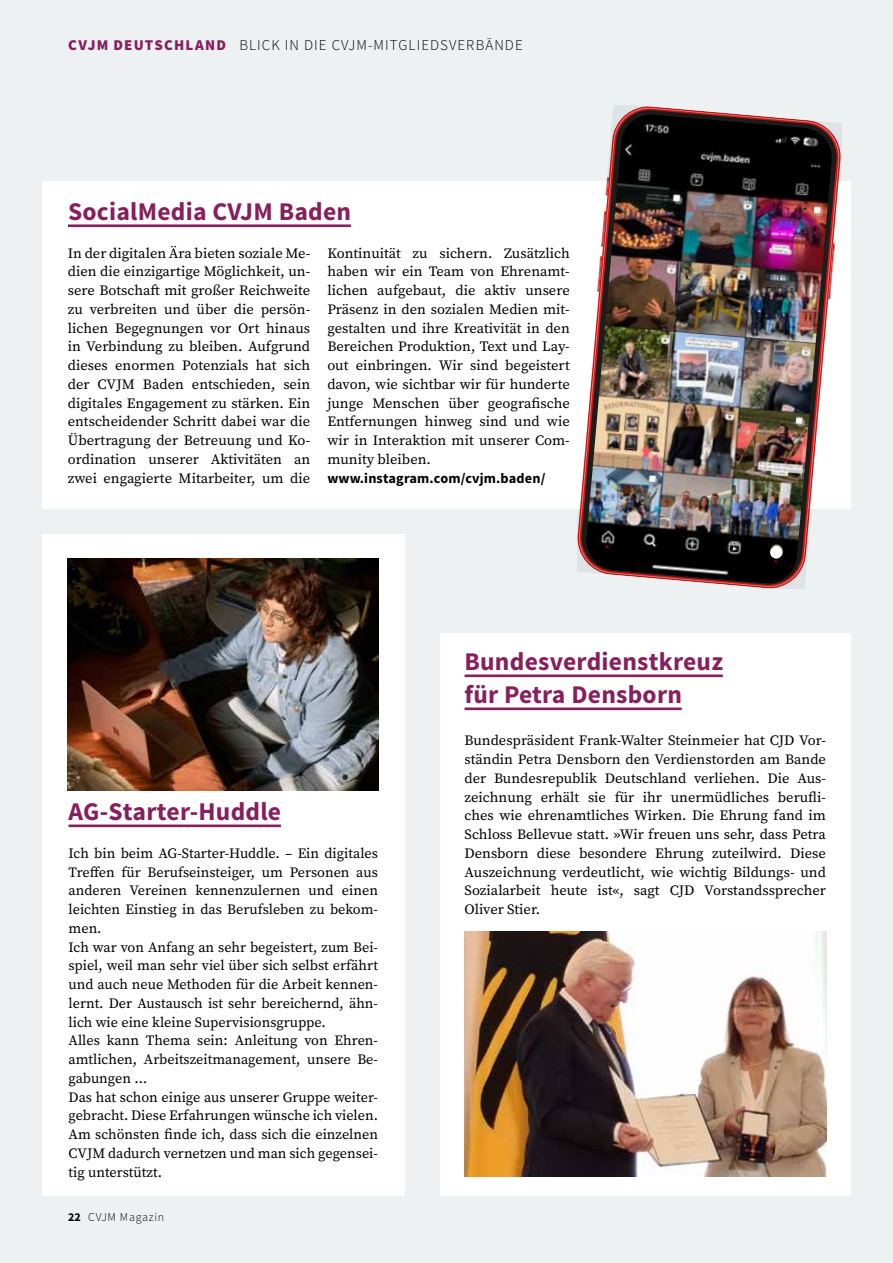
<style>
.page{position:relative;width:893px;height:1263px;background:#eef1f2}
.page>*{position:absolute;margin:0;border:0;box-sizing:border-box;transform-origin:0 0}
.t1{font:700 25.5px/33px "Source Sans Pro";letter-spacing:.01em;color:#871f5d}
.t2{font:300 15px "Source Sans Pro";letter-spacing:.07em;color:#000}
.t3{font:14.25px/18.8px "Source Serif Pro";color:#000;text-align:justify}
.t4{font:700 14.25px "Source Sans Pro";letter-spacing:.01em;color:#000}
.t5{font:300 12px "Source Sans Pro";letter-spacing:.06em;color:#000}
.s1{font-weight:900;color:#871f5d}
.s2{font-weight:700}
</style>
<div class="page">
<div style="left:440px;top:633px;width:410px;height:562px;background:#fff"></div>
<div style="left:42px;top:181px;width:808px;height:328px;background:#fff"></div>
<div style="left:43px;top:534px;width:362px;height:661px;background:#fff"></div>
<img style="left:68px;top:558px;width:310px;height:233px">
<hr style="left:69px;top:824px;width:212px;height:3px;background:#871f5d">
<hr style="left:68px;top:224px;width:283px;height:3px;background:#871f5d">
<img style="left:465px;top:932px;width:361px;height:244px">
<hr style="left:465px;top:674px;width:258px;height:3px;background:#871f5d">
<hr style="left:465px;top:707px;width:217px;height:3px;background:#871f5d">
<svg style="left:577px;top:106px;width:264px;height:483px"></svg>
<svg style="left:580px;top:109px;width:258px;height:477px"></svg>
<svg style="left:833px;top:243px;width:2px;height:56px"></svg>
<img style="left:585px;top:115px;width:248px;height:470px">
<div style="left:770px;top:546px;width:12px;height:12px;background:#fff;border-radius:50%"></div>
<p class="t2" style="left:68px;top:35px;width:456px"><span class="s1">CVJM DEUTSCHLAND</span> BLICK IN DIE CVJM-MITGLIEDSVERBÄNDE</p>
<h1 class="t1" style="left:68px;top:196px;width:285px">SocialMedia CVJM Baden</h1>
<p class="t3" style="left:68px;top:244px;width:244px">In der digitalen Ära bieten soziale Me&shy;dien die einzigartige Möglichkeit, un&shy;sere Botschaft mit großer Reichweite zu verbreiten und über die persön&shy;lichen Begegnungen vor Ort hinaus in Verbindung zu bleiben. Aufgrund dieses enormen Potenzials hat sich der CVJM Baden entschieden, sein digitales Engagement zu stärken. Ein entscheidender Schritt dabei war die Übertragung der Betreuung und Ko&shy;ordination unserer Aktivitäten an zwei engagierte Mitarbeiter, um die</p>
<p class="t3" style="left:327px;top:244px;width:244px">Kontinuität zu sichern. Zusätzlich haben wir ein Team von Ehrenamt&shy;lichen aufgebaut, die aktiv unsere Präsenz in den sozialen Medien mit&shy;gestalten und ihre Kreativität in den Bereichen Produktion, Text und Lay&shy;out einbringen. Wir sind begeistert davon, wie sichtbar wir für hunderte junge Menschen über geografische Entfernungen hinweg sind und wie wir in Interaktion mit unserer Com&shy;munity bleiben.</p>
<p class="t4" style="left:327px;top:469px;width:220px">www.instagram.com/cvjm.baden/</p>
<h1 class="t1" style="left:69px;top:796px;width:214px">AG-Starter-Huddle</h1>
<p class="t3" style="left:69px;top:844px;width:311px;text-align:left">Ich bin beim AG-Starter-Huddle. – Ein digitales Treffen für Berufseinsteiger, um Personen aus anderen Vereinen kennenzulernen und einen leichten Einstieg in das Berufsleben zu bekom&shy;men.<br>Ich war von Anfang an sehr begeistert, zum Bei&shy;spiel, weil man sehr viel über sich selbst erfährt und auch neue Methoden für die Arbeit kennen&shy;lernt. Der Austausch ist sehr bereichernd, ähn&shy;lich wie eine kleine Supervisionsgruppe.<br>Alles kann Thema sein: Anleitung von Ehren&shy;amtlichen, Arbeitszeitmanagement, unsere Be&shy;gabungen …<br>Das hat schon einige aus unserer Gruppe weiter&shy;gebracht. Diese Erfahrungen wünsche ich vielen.<br>Am schönsten finde ich, dass sich die einzelnen CVJM dadurch vernetzen und man sich gegensei&shy;tig unterstützt.</p>
<p class="t5" style="left:68px;top:1210px;width:98px"><span class="s2">22</span> CVJM Magazin</p>
<h1 class="t1" style="left:465px;top:646px;width:260px">Bundesverdienstkreuz für Petra Densborn</h1>
<p class="t3" style="left:465px;top:731px;width:363px">Bundespräsident Frank-Walter Steinmeier hat CJD Vor&shy;ständin Petra Densborn den Verdienstorden am Bande der Bundesrepublik Deutschland verliehen. Die Aus&shy;zeichnung erhält sie für ihr unermüdliches berufli&shy;ches wie ehrenamtliches Wirken. Die Ehrung fand im Schloss Bellevue statt. »Wir freuen uns sehr, dass Petra Densborn diese besondere Ehrung zuteilwird. Diese Auszeichnung verdeutlicht, wie wichtig Bildungs- und Sozialarbeit heute ist«, sagt CJD Vorstandssprecher Oliver Stier.</p>
</div>
